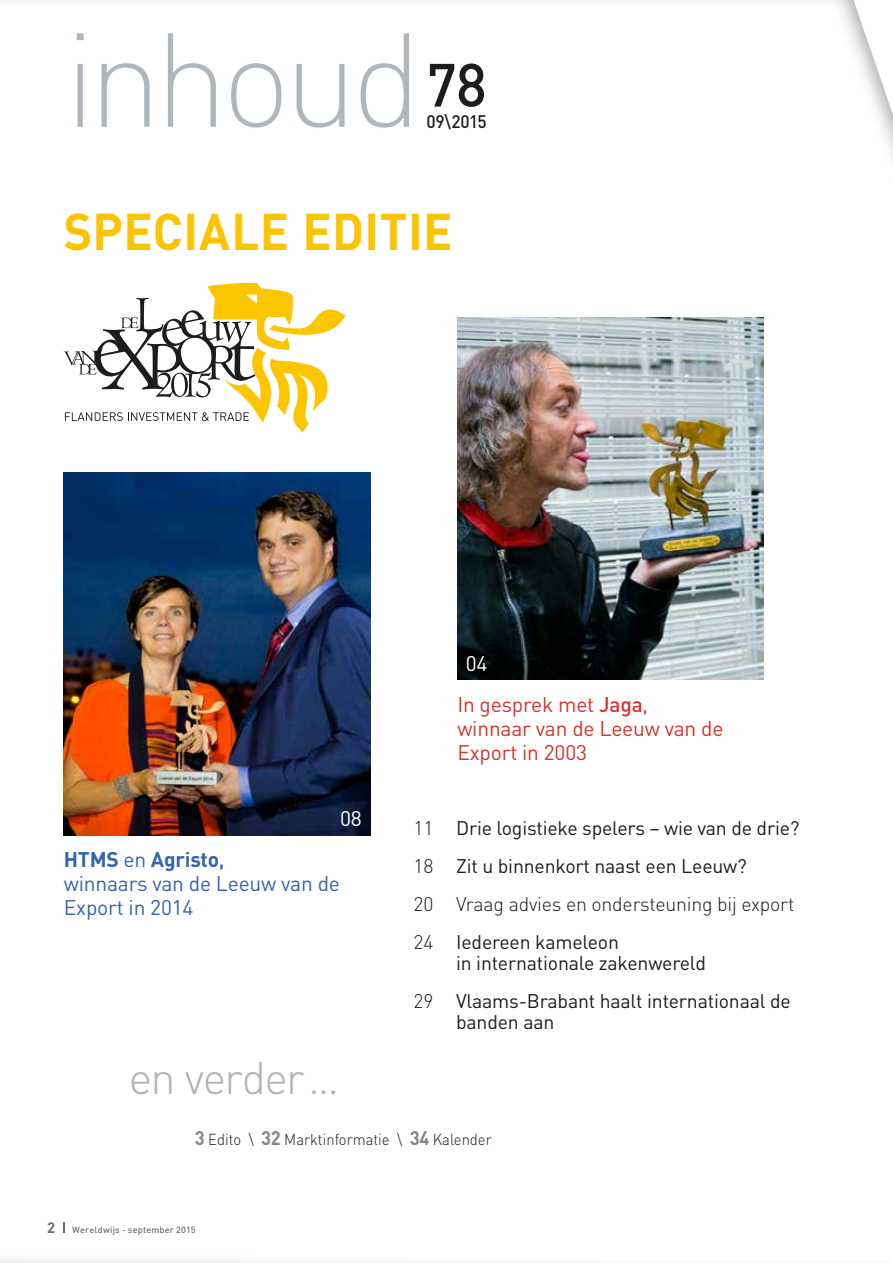
<style>
.page{position:relative;width:893px;height:1263px;background:#fff}
.page>*{position:absolute;margin:0;border:0;box-sizing:border-box;transform-origin:0 0}
.t1{font:300 133.5px "DIN";letter-spacing:-.06em;color:#afb7bc}
.t2{font:500 60px "DIN";color:#1d1d1b;scale:.96 1}
.t3{font:700 51px "DIN";letter-spacing:.01em;color:#fac400;scale:.95 1}
.t4{font:300 45px "DIN";letter-spacing:-.04em;color:#b3b2b2}
.t5{font:21px/24px "DIN";letter-spacing:-.01em;color:#d7352e}
.t6{font:21px/24px "DIN";letter-spacing:-.01em;color:#3664ae}
.t7{font:21px "DIN";color:#fff}
.t8{font:19.5px/38px "DIN";letter-spacing:-.01em;color:#1d1d1b}
.t9{font:500 18px "DIN";letter-spacing:-.02em;color:#1d1d1b;scale:.96 1}
.t10{font:300 15.75px "DIN";color:#1d1d1b;scale:.94 1}
.t11{font:500 9px "DIN";letter-spacing:.025em;color:#706f6f}
.s1{font-weight:700}
.s2{font-weight:500}
.s3{font-weight:300}
.s4{font-weight:700;font-size:19.5px;color:#878787}
.s5{font-weight:700;font-size:15px}
</style>
<div class="page">
<svg style="left:64px;top:283px;width:281px;height:149px"></svg>
<img style="left:457px;top:317px;width:307px;height:363px">
<img style="left:64px;top:473px;width:306px;height:362px">
<h1 class="t1" style="left:64px;top:-3px;width:360px">inhoud</h1>
<h2 class="t2" style="left:426px;top:47px;width:65px">78</h2>
<p class="t9" style="left:426px;top:110px;width:64px">09\2015</p>
<h3 class="t3" style="left:64px;top:199px;width:411px">SPECIALE EDITIE</h3>
<p class="t7" style="left:466px;top:650px;width:23px">04</p>
<p class="t7" style="left:340px;top:806px;width:23px">08</p>
<p class="t6" style="left:64px;top:847px;width:278px"><span class="s1">HTMS</span> en <span class="s1">Agristo</span><span class="s2">,<br></span>winnaars van de Leeuw van de<br>Export in 2014</p>
<p class="t5" style="left:457px;top:692px;width:268px">In gesprek met <span class="s2">Jaga</span>, winnaar van de Leeuw van de<br>Export in 2003</p>
<p class="t8" style="left:414px;top:809px;width:388px"><span class="s3">11</span> Drie logistieke spelers – wie van de drie?<br><span class="s3">18</span> Zit u binnenkort naast een Leeuw?<br><span class="s3">20 Vraag advies en ondersteuning bij export 24</span> Iedereen kameleon</p>
<p class="t8" style="left:414px;top:944px;width:379px;text-indent:43px">in internationale zakenwereld<br><span class="s3">29</span> Vlaams-Brabant haalt internationaal de</p>
<p class="t8" style="left:456px;top:1003px;width:100px">banden aan</p>
<h3 class="t4" style="left:129px;top:1050px;width:212px">en verder...</h3>
<p class="t10" style="left:195px;top:1130px;width:317px"><span class="s4">3</span> Edito \ <span class="s4">32</span> Marktinformatie \ <span class="s4">34</span> Kalender</p>
<p class="t11" style="left:47px;top:1224px;width:150px"><span class="s5">2</span> Wereldwijs - september 2015</p>
</div>
